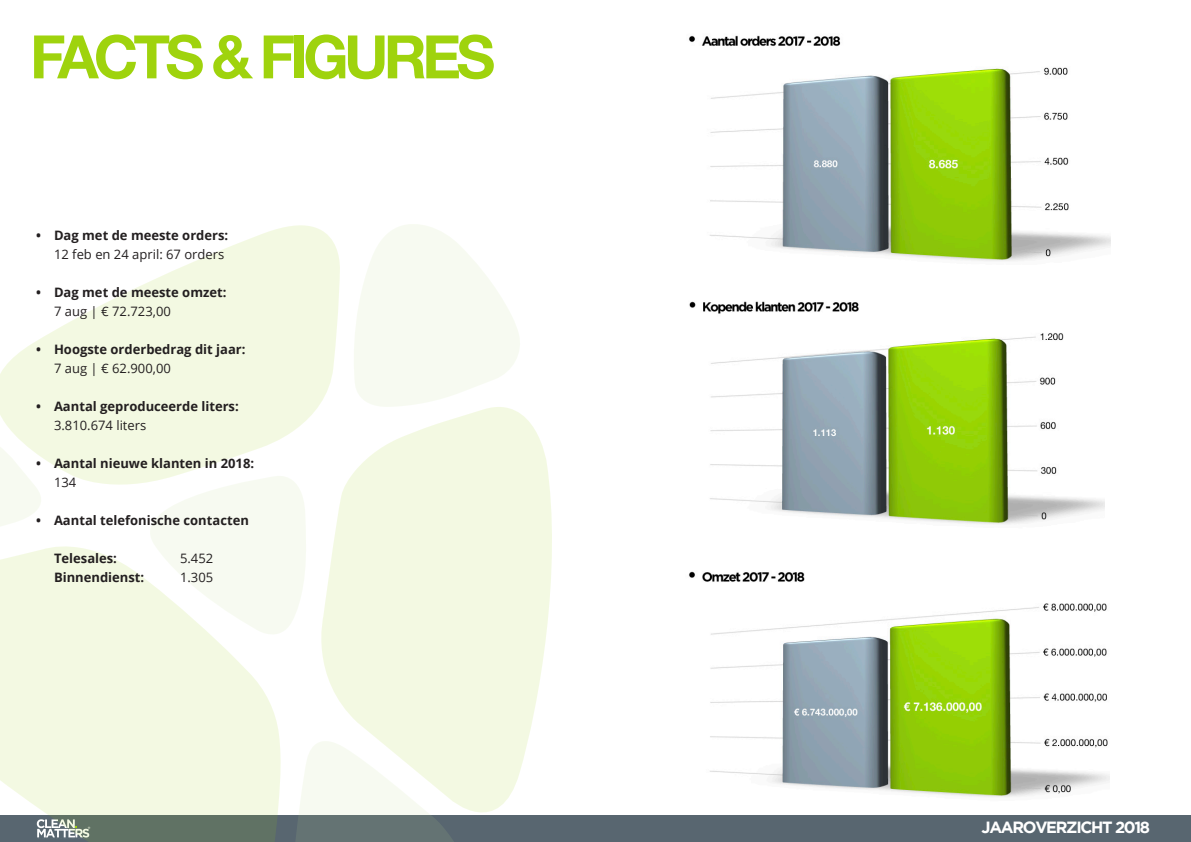
<style>
.page{position:relative;width:1191px;height:842px;background:#fff}
.page>*{position:absolute;margin:0;border:0;box-sizing:border-box;transform-origin:0 0}
.t1{font:700 60px "Helvetica Neue";letter-spacing:-.08em;color:#9fd30d}
.t2{font:700 16.2px "Gotham";letter-spacing:-.08em;color:#fff}
.t3{font:700 13px/19px "Open Sans";color:#231f20}
.t4{font:13px/19px "Open Sans";color:#231f20;text-align:right}
.s1{font-weight:700}
.s2{font-weight:400}
</style>
<div class="page">
<img style="left:689px;top:35px;width:421px;height:226px">
<img style="left:689px;top:571px;width:420px;height:227px">
<img style="left:689px;top:301px;width:415px;height:224px">
<div style="left:0;top:815px;width:1191px;height:27px;background:#586670"></div>
<svg style="left:321px;top:408px;width:231px;height:405px;background:#f4f9e6"></svg>
<svg style="left:354px;top:224px;width:166px;height:184px"></svg>
<svg style="left:296px;top:733px;width:180px;height:109px"></svg>
<svg style="left:150px;top:496px;width:156px;height:136px"></svg>
<svg style="left:0;top:534px;width:281px;height:308px;fill:#f3f9e2"></svg>
<svg style="left:0;top:496px;width:57px;height:70px"></svg>
<svg style="left:0;top:225px;width:347px;height:271px;fill:#f3f9e2"></svg>
<p class="t1" style="left:30px;top:10px;width:467px">FACTS &amp; FIGURES</p>
<p class="t4" style="left:36px;top:226px;width:194px"><span class="s1">• Dag met de meeste orders:<br></span>12 feb en 24 april: 67 orders</p>
<p class="t3" style="left:54px;top:283px;width:174px;text-indent:-18px">• Dag met de meeste omzet:<br><span class="s2">7 aug | € 72.723,00</span></p>
<p class="t3" style="left:54px;top:340px;width:193px;text-indent:-18px">• Hoogste orderbedrag dit jaar:<br><span class="s2">7 aug | € 62.900,00</span></p>
<p class="t3" style="left:54px;top:397px;width:186px;text-indent:-18px">• Aantal geproduceerde liters:<br><span class="s2">3.810.674 liters</span></p>
<p class="t3" style="left:54px;top:454px;width:202px;text-indent:-18px">• Aantal nieuwe klanten in 2018:<br><span class="s2">134</span></p>
<p class="t3" style="left:36px;top:511px;width:214px">• Aantal telefonische contacten</p>
<p class="t3" style="left:54px;top:549px;width:64px">Telesales:</p>
<p class="t4" style="left:180px;top:549px;width:35px">5.452</p>
<p class="t3" style="left:54px;top:568px;width:92px">Binnendienst:</p>
<p class="t4" style="left:180px;top:568px;width:35px">1.305</p>
<p class="t2" style="left:981px;top:818px;width:170px">JAAROVERZICHT 2018</p>
</div>
